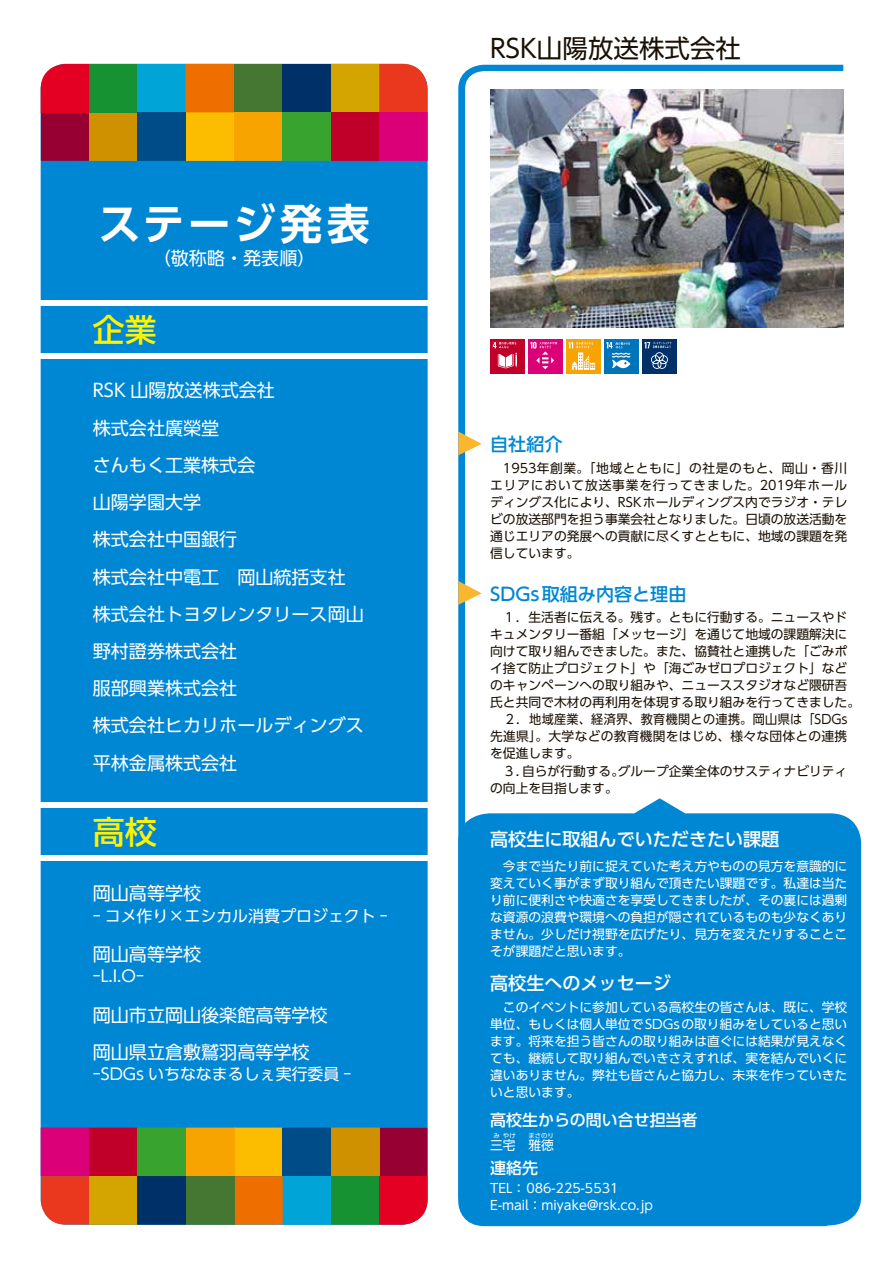
<style>
.page{position:relative;width:893px;height:1263px;background:#fff}
.page>*{position:absolute;margin:0;border:0;box-sizing:border-box;transform-origin:0 0}
.t1{font:700 42.45px "UD Shin Go Pr 6 N De";letter-spacing:.07em;color:#fff}
.t2{font:500 31.95px "UD Shin Go Pr 6 N";color:#fff100}
.t3{font:25.5px "UD Shin Go Pr 6 N";color:#1a1004}
.t4{font:18px/37.2px "UD Shin Go Pr 6 N";color:#fff}
.t5{font:500 18px "UD Shin Go Pr 6 N";color:#fff}
.t6{font:500 18px "UD Shin Go Pr 6 N";color:#0087d4}
.t7{font:15.9px "UD Shin Go Pr 6 N";color:#fff}
.t8{font:500 15.9px "UD Shin Go Pr 6 N";color:#fff}
.t9{font:12.75px/17px "UD Shin Go Pr 6 N";color:#1a1004}
.t10{font:12.75px/17px "UD Shin Go Pr 6 N";color:#fff;text-align:justify}
.t11{font:6.45px "UD Shin Go Pr 6 N";color:#fff}
</style>
<div class="page">
<svg style="left:458px;top:65px;width:385px;height:1161px"></svg>
<div style="left:458px;top:798px;width:403px;height:427px;background:#0087d4"></div>
<img style="left:490px;top:89px;width:353px;height:238px">
<div style="left:490px;top:339px;width:34px;height:34px;background:#c1002a"></div>
<svg style="left:493px;top:342px;width:24px;height:26px"></svg>
<div style="left:528px;top:339px;width:34px;height:34px;background:#db0078"></div>
<svg style="left:530px;top:342px;width:27px;height:27px"></svg>
<div style="left:566px;top:339px;width:34px;height:34px;background:#f7a300"></div>
<svg style="left:568px;top:342px;width:27px;height:28px"></svg>
<div style="left:604px;top:339px;width:34px;height:34px;background:#0074ba"></div>
<svg style="left:606px;top:342px;width:24px;height:26px"></svg>
<div style="left:642px;top:339px;width:34px;height:34px;background:#003068"></div>
<svg style="left:644px;top:342px;width:27px;height:27px"></svg>
<svg style="left:458px;top:431px;width:24px;height:24px"></svg>
<svg style="left:458px;top:581px;width:24px;height:24px"></svg>
<div style="left:41px;top:64px;width:387px;height:1161px;background:#0087d4;border-radius:26px"></div>
<div style="left:331px;top:64px;width:48px;height:48px;background:#d4a500"></div>
<div style="left:331px;top:112px;width:48px;height:49px;background:#c1002a"></div>
<div style="left:379px;top:64px;width:49px;height:48px;background:#e9381d"></div>
<div style="left:186px;top:112px;width:48px;height:49px;background:#fcbd00"></div>
<div style="left:41px;top:112px;width:48px;height:49px;background:#960033"></div>
<div style="left:89px;top:112px;width:48px;height:49px;background:#d09100"></div>
<div style="left:89px;top:64px;width:48px;height:48px;background:#179232"></div>
<div style="left:41px;top:64px;width:48px;height:48px;background:#e40022"></div>
<div style="left:137px;top:64px;width:49px;height:48px;background:#00a4d6"></div>
<div style="left:186px;top:64px;width:48px;height:48px;background:#ef6e00"></div>
<div style="left:234px;top:64px;width:48px;height:48px;background:#457732"></div>
<div style="left:379px;top:112px;width:49px;height:49px;background:#db0078"></div>
<div style="left:234px;top:112px;width:48px;height:49px;background:#f7a300"></div>
<div style="left:137px;top:112px;width:49px;height:49px;background:#004c88"></div>
<div style="left:282px;top:64px;width:49px;height:48px;background:#003068"></div>
<div style="left:282px;top:112px;width:49px;height:49px;background:#38a42f"></div>
<div style="left:89px;top:1176px;width:48px;height:49px;background:#d4a500"></div>
<div style="left:89px;top:1127px;width:48px;height:49px;background:#c1002a"></div>
<div style="left:41px;top:1176px;width:48px;height:49px;background:#e9381d"></div>
<div style="left:234px;top:1127px;width:48px;height:49px;background:#fcbd00"></div>
<div style="left:379px;top:1127px;width:49px;height:49px;background:#960033"></div>
<div style="left:331px;top:1127px;width:48px;height:49px;background:#d09100"></div>
<div style="left:331px;top:1176px;width:48px;height:49px;background:#179232"></div>
<div style="left:379px;top:1176px;width:49px;height:49px;background:#e40022"></div>
<div style="left:282px;top:1176px;width:49px;height:49px;background:#00a4d6"></div>
<div style="left:234px;top:1176px;width:49px;height:49px;background:#ef6e00"></div>
<div style="left:186px;top:1176px;width:48px;height:49px;background:#457732"></div>
<div style="left:41px;top:1127px;width:48px;height:49px;background:#db0078"></div>
<div style="left:186px;top:1127px;width:48px;height:49px;background:#f7a300"></div>
<div style="left:282px;top:1127px;width:49px;height:49px;background:#004c88"></div>
<div style="left:137px;top:1176px;width:49px;height:49px;background:#003068"></div>
<div style="left:138px;top:1127px;width:48px;height:49px;background:#38a42f"></div>
<div style="left:41px;top:855px;width:387px;height:6px;background:#fff"></div>
<div style="left:41px;top:353px;width:387px;height:6px;background:#fff"></div>
<div style="left:41px;top:803px;width:387px;height:5px;background:#fff"></div>
<div style="left:41px;top:300px;width:387px;height:6px;background:#fff"></div>
<h1 class="t1" style="left:99px;top:189px;width:273px">ステージ発表</h1>
<h3 class="t4" style="left:153px;top:239px;width:164px">（敬称略・発表順）</h3>
<h2 class="t2" style="left:93px;top:303px;width:65px">企業</h2>
<h3 class="t4" style="left:93px;top:371px;width:273px">RSK 山陽放送株式会社<br>株式会社廣榮堂<br>さんもく工業株式会<br>山陽学園大学<br>株式会社中国銀行<br>株式会社中電工　岡山統括支社株式会社トヨタレンタリース岡山野村證券株式会社<br>服部興業株式会社<br>株式会社ヒカリホールディングス平林金属株式会社</h3>
<h2 class="t2" style="left:93px;top:806px;width:65px">高校</h2>
<h3 class="t4" style="left:93px;top:874px;width:110px">岡山高等学校</h3>
<p class="t7" style="left:93px;top:903px;width:296px">- コメ作り×エシカル消費プロジェクト -</p>
<h3 class="t4" style="left:93px;top:935px;width:110px">岡山高等学校</h3>
<p class="t7" style="left:93px;top:963px;width:53px">-L.I.O-</p>
<h3 class="t4" style="left:93px;top:995px;width:236px">岡山市立岡山後楽館高等学校岡山県立倉敷鷲羽高等学校</h3>
<p class="t7" style="left:93px;top:1061px;width:260px">-SDGs いちななまるしぇ実行委員 -</p>
<h3 class="t3" style="left:490px;top:27px;width:252px">RSK山陽放送株式会社</h3>
<h3 class="t6" style="left:490px;top:429px;width:74px">自社紹介</h3>
<p class="t9" style="left:490px;top:459px;width:359px;text-align:justify;text-indent:13px">1953年創業。「地域とともに」の社是のもと、岡山・香川エリアにおいて放送事業を行ってきました。2019年ホールディングス化により、RSKホールディングス内でラジオ・テレビの放送部門を担う事業会社となりました。日頃の放送活動を通じエリアの発展への貢献に尽くすとともに、地域の課題を発信しています。</p>
<h3 class="t6" style="left:490px;top:579px;width:198px">SDGs取組み内容と理由</h3>
<p class="t9" style="left:490px;top:609px;width:371px;text-indent:13px">１．生活者に伝える。残す。ともに行動する。ニュースやドキュメンタリー番組「メッセージ」を通じて地域の課題解決に向けて取り組んできました。また、協賛社と連携した「ごみポイ捨て防止プロジェクト」や「海ごみゼロプロジェクト」などのキャンペーンへの取り組みや、ニューススタジオなど隈研吾氏と共同で木材の再利用を体現する取り組みを行ってきました。　２．地域産業、経済界、教育機関との連携。岡山県は「SDGs先進県」。大学などの教育機関をはじめ、様々な団体との連携を促進します。</p>
<p class="t9" style="left:490px;top:762px;width:359px;text-indent:13px">３．自らが行動する。グループ企業全体のサスティナビリティの向上を目指します。</p>
<h3 class="t5" style="left:490px;top:825px;width:291px">高校生に取組んでいただきたい課題</h3>
<p class="t10" style="left:490px;top:857px;width:359px;text-indent:13px">今まで当たり前に捉えていた考え方やものの見方を意識的に変えていく事がまず取り組んで頂きたい課題です。私達は当たり前に便利さや快適さを享受してきましたが、その裏には過剰な資源の浪費や環境への負担が隠されているものも少なくありません。少しだけ視野を広げたり、見方を変えたりすることこそが課題だと思います。</p>
<h3 class="t5" style="left:490px;top:969px;width:182px">高校生へのメッセージ</h3>
<p class="t10" style="left:490px;top:999px;width:359px;text-indent:13px">このイベントに参加している高校生の皆さんは、既に、学校単位、もしくは個人単位でSDGsの取り組みをしていると思います。将来を担う皆さんの取り組みは直ぐには結果が見えなくても、継続して取り組んでいきさえすれば、実を結んでいくに違いありません。弊社も皆さんと協力し、未来を作っていきたいと思います。</p>
<p class="t8" style="left:490px;top:1107px;width:209px">高校生からの問い合せ担当者</p>
<p class="t10" style="left:490px;top:1136px;width:27px">三宅</p>
<p class="t11" style="left:528px;top:1130px;width:27px">まさのり</p>
<p class="t11" style="left:493px;top:1130px;width:8px">み</p>
<p class="t11" style="left:503px;top:1130px;width:14px">やけ</p>
<p class="t10" style="left:528px;top:1136px;width:27px">雅徳</p>
<p class="t8" style="left:490px;top:1154px;width:49px">連絡先</p>
<p class="t10" style="left:490px;top:1179px;width:164px">TEL： 086-225-5531<br>E-mail：miyake@rsk.co.jp</p>
</div>
